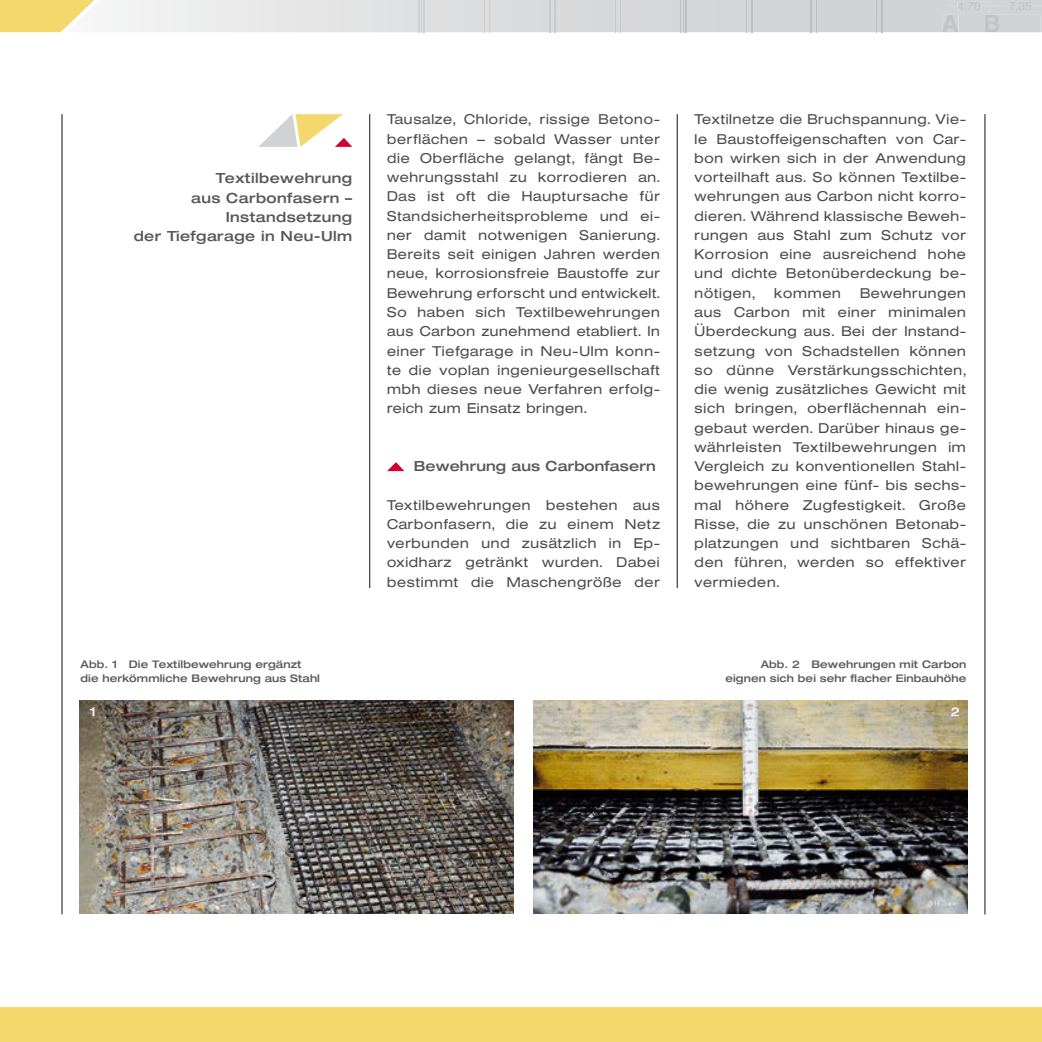
<style>
.page{position:relative;width:1042px;height:1042px;background:#fff}
.page>*{position:absolute;margin:0;border:0;box-sizing:border-box;transform-origin:0 0}
.t1{font:300 14px/19.2px "Helvetica Extended BQ";letter-spacing:.05em;color:#4b4b4d;text-align:justify}
.t2{font:500 expanded 14px/19.2px "Helvetica Neue";letter-spacing:.03em;color:#58585a;text-align:right}
.t3{font:500 expanded 14px "Helvetica Neue";letter-spacing:.01em;color:#58585a}
.t4{font:500 expanded 10.5px/14px "Helvetica Neue";letter-spacing:.01em;color:#58585a;text-align:right}
.s1{color:#5d5d5f}
</style>
<div class="page">
<hr style="left:61px;top:114px;width:2px;height:800px;background:#4b4b4d">
<hr style="left:369px;top:114px;width:1px;height:800px;background:#4b4b4d">
<hr style="left:676px;top:114px;width:2px;height:800px;background:#4b4b4d">
<hr style="left:984px;top:114px;width:1px;height:800px;background:#4b4b4d">
<div style="left:0;top:1007px;width:1042px;height:35px;background:#f4d86c"></div>
<svg style="left:0;top:0;width:1042px;height:33px"></svg>
<hr style="left:419px;top:0;width:1px;height:32px;background:#cecfd0">
<hr style="left:424px;top:0;width:1px;height:32px;background:#cecfd0">
<hr style="left:484px;top:0;width:1px;height:32px;background:#cbcdce">
<hr style="left:489px;top:0;width:1px;height:32px;background:#cbcdce">
<hr style="left:549px;top:0;width:1px;height:32px;background:#c9cacc">
<hr style="left:555px;top:0;width:1px;height:32px;background:#c9cacc">
<hr style="left:615px;top:0;width:1px;height:32px;background:#c8c9ca">
<hr style="left:620px;top:0;width:1px;height:32px;background:#c8c9ca">
<svg style="left:258px;top:114px;width:94px;height:33px"></svg>
<svg style="left:387px;top:462px;width:17px;height:9px"></svg>
<div style="left:357px;top:588px;width:25px;height:337px;background:#fff"></div>
<div style="left:665px;top:588px;width:25px;height:337px;background:#fff"></div>
<img style="left:533px;top:700px;width:434px;height:214px">
<svg style="left:951px;top:707px;width:8px;height:9px"></svg>
<img style="left:79px;top:700px;width:434px;height:214px">
<svg style="left:90px;top:707px;width:4px;height:9px"></svg>
<p class="t2" style="left:134px;top:168px;width:220px">Textilbewehrung<br>aus Carbonfasern –<br>Instandsetzung<br>der Tiefgarage in Neu-Ulm</p>
<p class="t4" style="left:81px;top:657px;width:241px;text-align:left"><span class="s1">Abb. 1</span> Die Textilbewehrung ergänzt die herkömmliche Bewehrung aus Stahl</p>
<p class="t1" style="left:387px;top:110px;width:274px">Tausalze, Chloride, rissige Betono&shy;berflächen – sobald Wasser unter die Oberfläche gelangt, fängt Be&shy;wehrungsstahl zu korrodieren an.<br>Das ist oft die Hauptursache für Standsicherheitsprobleme und ei&shy;ner damit notwenigen Sanierung.<br>Bereits seit einigen Jahren werden neue, korrosionsfreie Baustoffe zur Bewehrung erforscht und entwickelt.<br>So haben sich Textilbewehrungen aus Carbon zunehmend etabliert. In einer Tiefgarage in Neu-Ulm konn&shy;te die voplan ingenieurgesellschaft mbh dieses neue Verfahren erfolg&shy;reich zum Einsatz bringen.</p>
<p class="t3" style="left:414px;top:457px;width:243px">Bewehrung aus Carbonfasern</p>
<p class="t1" style="left:387px;top:495px;width:274px">Textilbewehrungen bestehen aus Carbonfasern, die zu einem Netz verbunden und zusätzlich in Ep&shy;oxidharz getränkt wurden. Dabei bestimmt die Maschengröße der</p>
<p class="t1" style="left:694px;top:110px;width:273px">Textilnetze die Bruchspannung. Vie&shy;le Baustoffeigenschaften von Car&shy;bon wirken sich in der Anwendung vorteilhaft aus. So können Textilbe&shy;wehrungen aus Carbon nicht korro&shy;dieren. Während klassische Beweh&shy;rungen aus Stahl zum Schutz vor Korrosion eine ausreichend hohe und dichte Betonüberdeckung be&shy;nötigen,</p>
<p class="t1" style="left:694px;top:283px;width:273px;text-indent:165px">Bewehrungen aus Carbon mit einer minimalen Überdeckung aus. Bei der Instand&shy;setzung von Schadstellen können so dünne Verstärkungsschichten, die wenig zusätzliches Gewicht mit sich bringen, oberflächennah ein&shy;gebaut werden. Darüber hinaus ge&shy;währleisten Textilbewehrungen im Vergleich zu konventionellen Stahl&shy;bewehrungen eine fünf- bis sechs&shy;mal höhere Zugfestigkeit. Große Risse, die zu unschönen Betonab&shy;platzungen und sichtbaren Schä&shy;den führen, werden so effektiver vermieden.</p>
<p class="t1" style="left:774px;top:283px;width:68px">kommen</p>
<p class="t4" style="left:725px;top:657px;width:242px"><span class="s1">Abb. 2</span> Bewehrungen mit Carbon eignen sich bei sehr flacher Einbauhöhe</p>
</div>
